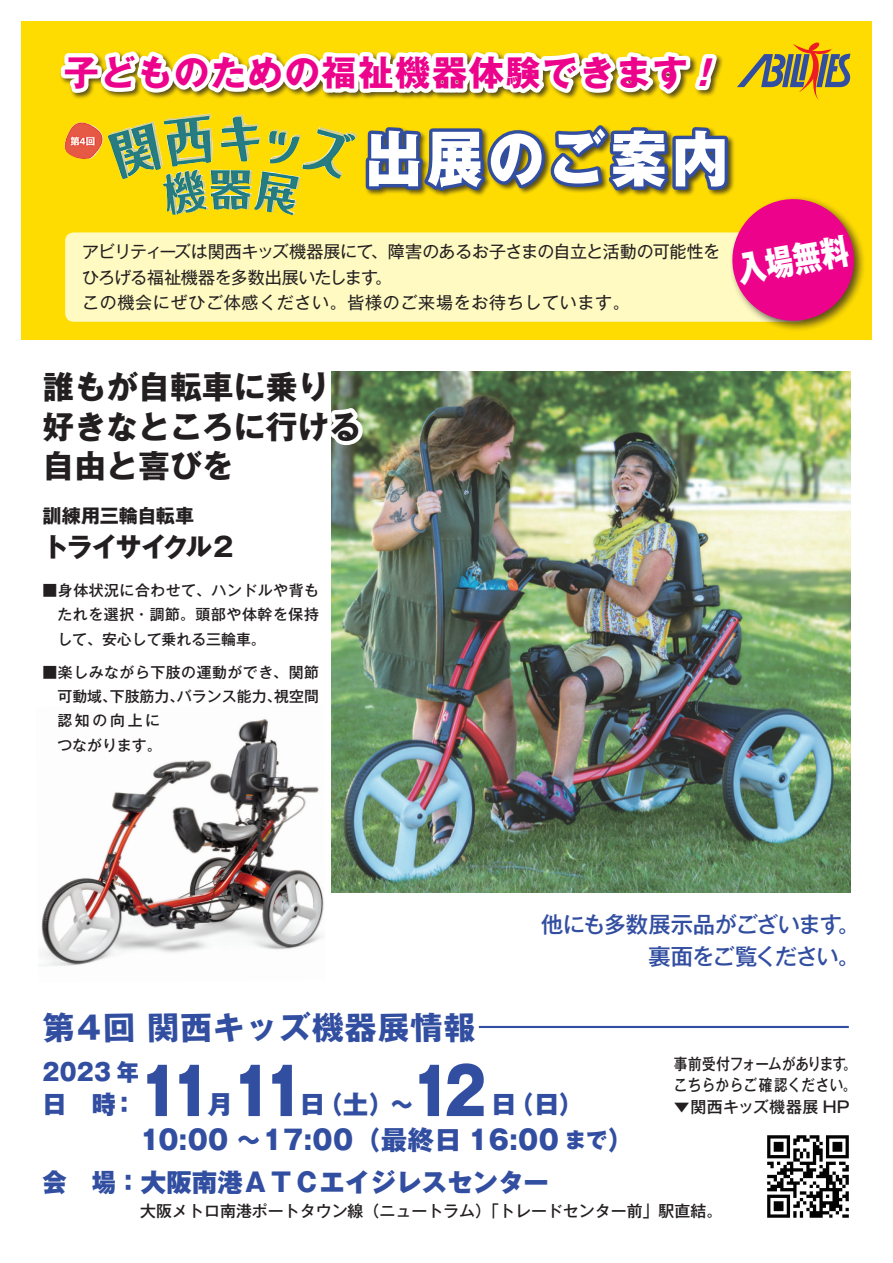
<style>
.page{position:relative;width:893px;height:1263px;background:#fff}
.page>*{position:absolute;margin:0;border:0;box-sizing:border-box;transform-origin:0 0}
.t1{font:800 63.75px "Gothic MB101 Pro";color:#324ea1;scale:.86 1}
.t2{font:800 60.6px "Gothic MB101 Pro";letter-spacing:.1em;color:#fff;scale:.92 1}
.t3{font:700 35.1px "Gothic MB101 Pro";letter-spacing:.05em;color:#ed028c}
.t4{font:800 35.1px "Gothic MB101 Pro";color:#fff;scale:.8 1}
.t5{font:700 31.95px/39.3px "Gothic MB101 Pro";color:#231f20}
.t6{font:700 31.95px "Gothic MB101 Pro";color:#324ea1}
.t7{font:800 26.55px "Gothic MB101 Pro";letter-spacing:.015em;color:#324ea1}
.t8{font:700 26.55px "Gothic MB101 Pro";letter-spacing:-.105em;color:#231f20}
.t9{font:800 25.5px "Gothic MB101 Pro";color:#324ea1;scale:.95 1}
.t10{font:800 25.5px "Gothic MB101 Pro";color:#324ea1}
.t11{font:800 23.4px "Gothic MB101 Pro";color:#324ea1;scale:.95 1}
.t12{font:500 22.35px/32px "Gothic MB101 Pro";letter-spacing:-.05em;color:#324ea1}
.t13{font:800 21.3px "Gothic MB101 Pro";color:#324ea1}
.t14{font:700 19.2px "Gothic MB101 Pro";letter-spacing:-.005em;color:#231f20}
.t15{font:16.95px/25.5px "Gothic MB101 Pro";letter-spacing:.04em;color:#231f20}
.t16{font:16.95px "Gothic MB101 Pro";letter-spacing:-.025em;color:#231f20}
.t17{font:16.95px "Gothic MB101 Pro";letter-spacing:-.035em;color:#231f20}
.t18{font:16.95px "Gothic MB101 Pro";letter-spacing:-.005em;color:#231f20}
.t19{font:500 15.9px "Gothic MB101 Pro";color:#231f20}
.t20{font:500 15.9px/21.3px "Gothic MB101 Pro";letter-spacing:.02em;color:#231f20;scale:.85 1}
.t21{font:500 15.9px "Gothic MB101 Pro";letter-spacing:.02em;color:#231f20}
.t22{font:500 15.9px "Gothic MB101 Pro";color:#231f20;scale:.85 1}
.t23{font:500 14.85px/24.5px "Gothic MB101 Pro";letter-spacing:.035em;color:#231f20;text-align:justify}
.t24{font:500 14.85px/24.5px "Gothic MB101 Pro";letter-spacing:.005em;color:#231f20}
.s1{font-style:italic}
</style>
<div class="page">
<div style="left:21px;top:21px;width:851px;height:319px;background:#ffdc01"></div>
<hr style="left:479px;top:1026px;width:370px;height:2px;background:#324ea1">
<img style="left:767px;top:1135px;width:82px;height:83px">
<img style="left:332px;top:371px;width:518px;height:522px">
<svg style="left:331px;top:400px;width:36px;height:56px"></svg>
<img style="left:41px;top:719px;width:283px;height:247px">
<svg style="left:529px;top:879px;width:322px;height:14px;background:#61895f"></svg>
<div style="left:728px;top:195px;width:138px;height:138px;background:#231f20;opacity:.75"></div>
<svg style="left:60px;top:42px;width:799px;height:284px"></svg>
<h3 class="t3" style="left:64px;top:43px;width:671px">子どものための福祉機器体験できます<span class="s1">!</span></h3>
<h2 class="t2" style="left:366px;top:108px;width:395px">出展のご案内</h2>
<p class="t17" style="left:82px;top:238px;width:293px">アビリティーズは関西キッズ機器展にて</p>
<p class="t16" style="left:371px;top:238px;width:351px">、障害のあるお子さまの自立と活動の可能性を</p>
<p class="t15" style="left:82px;top:262px;width:549px">ひろげる福祉機器を多数出展いたします<br>この機会にぜひご体感ください。皆様のご来場をお待ちしています。</p>
<p class="t18" style="left:375px;top:263px;width:19px">。</p>
<h3 class="t4" style="left:733px;top:241px;width:142px;rotate:-10deg">入場無料</h3>
<h3 class="t5" style="left:43px;top:364px;width:320px">誰もが自転車に乗り好きなところに行ける自由と喜びを</h3>
<p class="t14" style="left:43px;top:500px;width:153px">訓練用三輪自転車</p>
<h3 class="t8" style="left:43px;top:525px;width:192px">トライサイクル2</h3>
<p class="t23" style="left:57px;top:576px;width:263px;text-indent:-15px">■身体状況に合わせて、ハンドルや背もたれを選択・調節。頭部や体幹を保持して、安心して乗れる三輪車。</p>
<p class="t23" style="left:43px;top:658px;width:278px;text-align:right">■楽しみながら下肢の運動ができ、関節視空間</p>
<p class="t23" style="left:110px;top:682px;width:76px">下肢筋力、</p>
<p class="t23" style="left:177px;top:682px;width:106px">バランス能力、</p>
<p class="t24" style="left:57px;top:682px;width:106px">可動域、<br>認知の向上につながります。</p>
<h3 class="t12" style="left:648px;top:906px;width:213px;text-indent:-107px">他にも多数展示品がございます裏面をご覧ください。</h3>
<h3 class="t12" style="left:838px;top:906px;width:24px">。</h3>
<h3 class="t11" style="left:43px;top:1052px;width:103px">2023 年</h3>
<h3 class="t9" style="left:43px;top:1083px;width:100px">日　時：</h3>
<h3 class="t6" style="left:147px;top:1004px;width:330px;rotate:-1deg">関西キッズ機器展情報</h3>
<h1 class="t1" style="left:139px;top:1038px;width:195px">11 11</h1>
<h3 class="t10" style="left:208px;top:1083px;width:27px">月</h3>
<h3 class="t10" style="left:300px;top:1083px;width:27px">日</h3>
<h1 class="t1" style="left:411px;top:1038px;width:88px">12</h1>
<h3 class="t10" style="left:317px;top:1083px;width:99px">（土）〜</h3>
<h3 class="t10" style="left:491px;top:1083px;width:27px">日</h3>
<h3 class="t10" style="left:508px;top:1083px;width:78px">（日(</h3>
<p class="t20" style="left:674px;top:1051px;width:216px">事前受付フォームがありますこちらからご確認ください。</p>
<p class="t21" style="left:674px;top:1093px;width:177px">▼関西キッズ機器展 HP</p>
<p class="t22" style="left:843px;top:1051px;width:17px">。</p>
<h3 class="t7" style="left:140px;top:1118px;width:420px">10:00 〜17:00（最終日 16:00</h3>
<h3 class="t9" style="left:43px;top:1161px;width:535px">会　場：大阪南港ＡＴＣエイジレスセンター</h3>
<h3 class="t7" style="left:608px;top:1118px;width:28px">(</h3>
<h3 class="t13" style="left:565px;top:1122px;width:44px">まで</h3>
<p class="t19" style="left:140px;top:1198px;width:512px">大阪メトロ南港ポートタウン線（ニュートラム）｢トレードセンター前｣</p>
<p class="t19" style="left:659px;top:1198px;width:65px">駅直結。</p>
</div>
